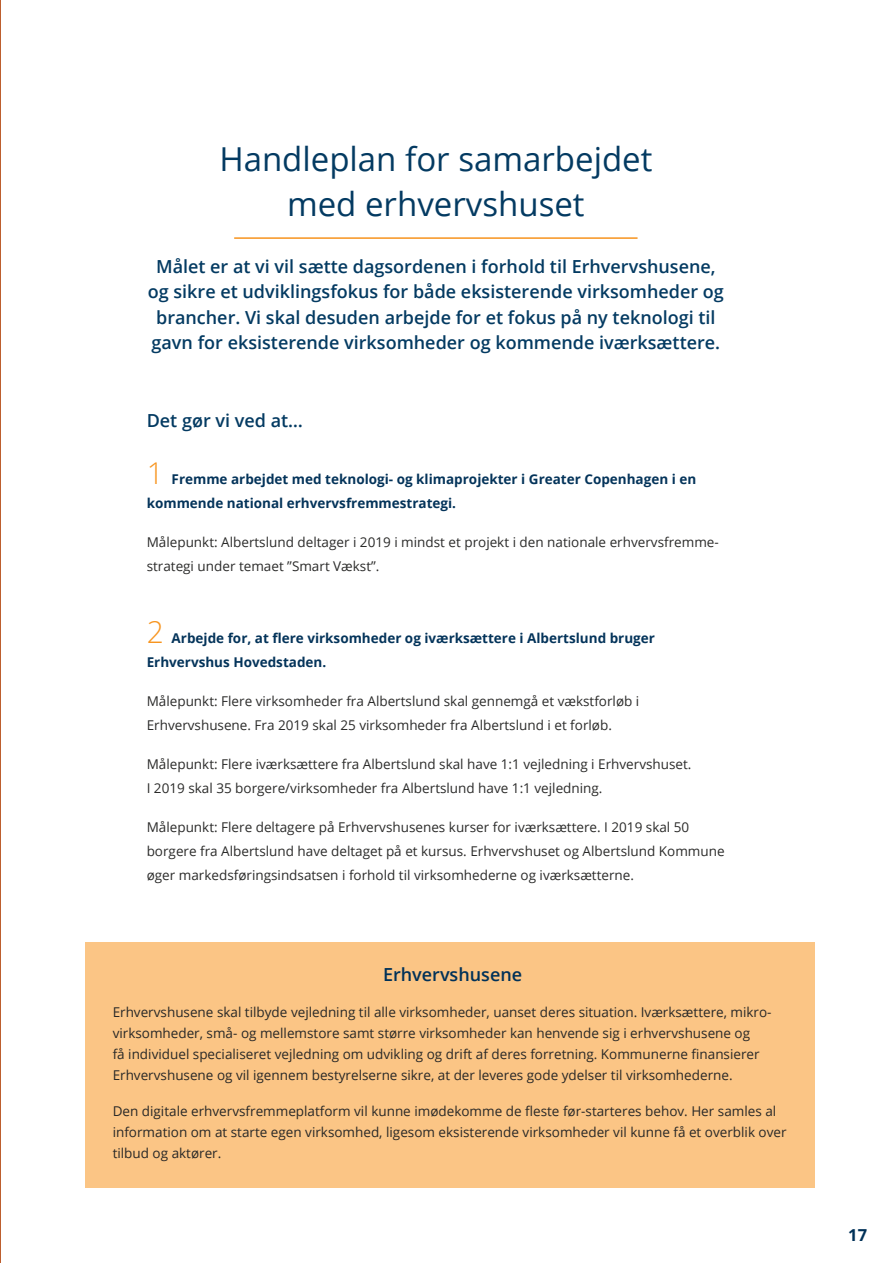
<style>
.page{position:relative;width:893px;height:1263px;background:#fff}
.page>*{position:absolute;margin:0;border:0;box-sizing:border-box;transform-origin:0 0}
.t1{font:33px/45px "Open Sans";color:#003860;text-align:center}
.t2{font:300 30px "Open Sans";color:#f7941e}
.t3{font:600 18px/25.5px "Open Sans";color:#003860;text-align:center}
.t4{font:600 18px "Open Sans";color:#003158}
.t5{font:700 16.5px "Open Sans";color:#003158}
.t6{font:13.5px/21px "Open Sans";color:#282827}
.t7{font:700 13.5px/24px "Open Sans";color:#003158}
</style>
<div class="page">
<hr style="left:0;top:0;width:1px;height:1263px;background:#bd5e2e">
<div style="left:85px;top:942px;width:729px;height:245px;background:#fbc585"></div>
<hr style="left:234px;top:237px;width:403px;height:2px;background:#f7941e">
<h1 class="t1" style="left:219px;top:135px;width:435px">Handleplan for samarbejdet med erhvervshuset</h1>
<p class="t3" style="left:148px;top:253px;width:578px">Målet er at vi vil sætte dagsordenen i forhold til Erhvervshusene, og sikre et udviklingsfokus for både eksisterende virksomheder og brancher. Vi skal desuden arbejde for et fokus på ny teknologi til gavn for eksisterende virksomheder og kommende iværksættere.</p>
<h3 class="t3" style="left:147px;top:407px;width:158px">Det gør vi ved at…</h3>
<h2 class="t2" style="left:147px;top:453px;width:19px">1</h2>
<p class="t7" style="left:147px;top:467px;width:551px;text-indent:25px">Fremme arbejdet med teknologi- og klimaprojekter i Greater Copenhagen i en kommende national erhvervsfremmestrategi.</p>
<p class="t6" style="left:147px;top:530px;width:573px;line-height:24px">Målepunkt: Albertslund deltager i 2019 i mindst et projekt i den nationale erhvervsfremme&shy;strategi under temaet ”Smart Vækst”.</p>
<h2 class="t2" style="left:147px;top:612px;width:19px">2</h2>
<p class="t7" style="left:147px;top:626px;width:510px;text-indent:25px">Arbejde for, at flere virksomheder og iværksættere i Albertslund bruger<br>Erhvervshus Hovedstaden.</p>
<p class="t6" style="left:147px;top:689px;width:494px;line-height:24px">Målepunkt: Flere virksomheder fra Albertslund skal gennemgå et vækstforløb i<br>Erhvervshusene. Fra 2019 skal 25 virksomheder fra Albertslund i et forløb.</p>
<p class="t6" style="left:147px;top:752px;width:546px;line-height:24px">Målepunkt: Flere iværksættere fra Albertslund skal have 1:1 vejledning i Erhvervshuset.<br>I 2019 skal 35 borgere/virksomheder fra Albertslund have 1:1 vejledning.</p>
<p class="t6" style="left:147px;top:815px;width:579px;line-height:24px">Målepunkt: Flere deltagere på Erhvervshusenes kurser for iværksættere. I 2019 skal 50 borgere fra Albertslund have deltaget på et kursus. Erhvervshuset og Albertslund Kommune øger markedsføringsindsatsen i forhold til virksomhederne og iværksætterne.</p>
<h3 class="t4" style="left:383px;top:962px;width:141px">Erhvervshusene</h3>
<p class="t6" style="left:113px;top:1001px;width:660px">Erhvervshusene skal tilbyde vejledning til alle virksomheder, uanset deres situation. Iværksættere, mikro&shy;virksomheder, små- og mellemstore samt større virksomheder kan henvende sig i erhvervshusene og<br>få individuel specialiseret vejledning om udvikling og drift af deres forretning. Kommunerne finansierer Erhvervshusene og vil igennem bestyrelserne sikre, at der leveres gode ydelser til virksomhederne.</p>
<p class="t6" style="left:113px;top:1100px;width:675px">Den digitale erhvervsfremmeplatform vil kunne imødekomme de fleste før-starteres behov. Her samles al information om at starte egen virksomhed, ligesom eksisterende virksomheder vil kunne få et overblik over tilbud og aktører.</p>
<p class="t5" style="left:848px;top:1223px;width:20px">17</p>
</div>
